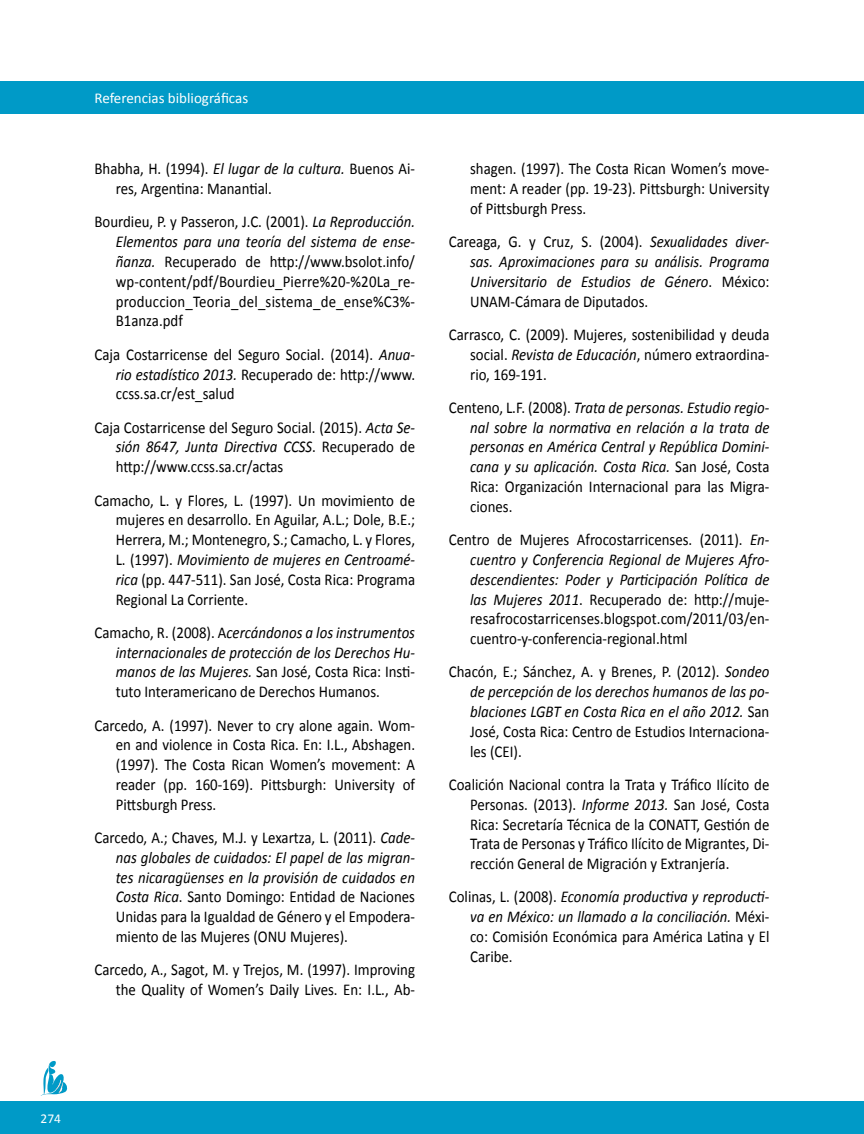
<style>
.page{position:relative;width:864px;height:1134px;background:#fff}
.page>*{position:absolute;margin:0;border:0;box-sizing:border-box;transform-origin:0 0}
.t1{font:16.5px/19.8px "Calibri";color:#000;text-align:justify;scale:.9 1}
.t2{font:italic 16.5px/19.8px "Calibri";color:#000;text-align:justify;scale:.9 1}
.t3{font:15px "Calibri";color:#fff}
.t4{font:13.5px "Calibri";color:#fff}
.s1{font-style:italic}
.s2{font-style:normal}
</style>
<div class="page">
<div style="left:0;top:81px;width:864px;height:33px;background:#009ac7"></div>
<div style="left:0;top:1101px;width:864px;height:33px;background:#009ac7"></div>
<svg style="left:41px;top:1061px;width:27px;height:35px"></svg>
<p class="t3" style="left:94px;top:88px;width:155px">Referencias bibliográficas</p>
<p class="t1" style="left:116px;top:159px;width:334px;text-indent:-21px">Bhabha, H. (1994). <span class="s1">El lugar de la cultura.</span> Buenos Ai&shy;res, Argentina: Manantial.</p>
<p class="t1" style="left:116px;top:212px;width:334px;text-indent:-21px">Bourdieu, P. y Passeron, J.C. (2001). <span class="s1">La Reproducción.<br>Elementos para una teoría del sistema de ense&shy;ñanza.</span> Recuperado de http://www.bsolot.info/ wp-content/pdf/Bourdieu_Pierre%20-%20La_re&shy;produccion_Teoria_del_sistema_de_ense%C3%- B1anza.pdf</p>
<p class="t1" style="left:116px;top:344px;width:334px;text-indent:-21px">Caja Costarricense del Seguro Social. (2014). <span class="s1">Anua&shy;rio estadístico 2013.</span> Recuperado de: http://www. ccss.sa.cr/est_salud</p>
<p class="t1" style="left:116px;top:417px;width:334px;text-indent:-21px">Caja Costarricense del Seguro Social. (2015). <span class="s1">Acta Se&shy;sión 8647, Junta Directiva CCSS</span>. Recuperado de http://www.ccss.sa.cr/actas</p>
<p class="t1" style="left:116px;top:490px;width:334px;text-indent:-21px">Camacho, L. y Flores, L. (1997). Un movimiento de mujeres en desarrollo. En Aguilar, A.L.; Dole, B.E.; Herrera, M.; Montenegro, S.; Camacho, L. y Flores, L. (1997). <span class="s1">Movimiento de mujeres en Centroamé&shy;rica</span> (pp. 447-511). San José, Costa Rica: Programa Regional La Corriente.</p>
<p class="t2" style="left:116px;top:622px;width:334px;text-indent:-21px"><span class="s2">Camacho, R. (2008). A</span>cercándonos a los instrumentos internacionales de protección de los Derechos Hu&shy;manos de las Mujeres. <span class="s2">San José, Costa Rica: Insti&shy;tuto Interamericano de Derechos Humanos.</span></p>
<p class="t1" style="left:116px;top:715px;width:334px;text-indent:-21px">Carcedo, A. (1997). Never to cry alone again. Wom&shy;en and violence in Costa Rica. En: I.L., Abshagen. (1997). The Costa Rican Women’s movement: A reader (pp. 160-169). Pittsburgh: University of Pittsburgh Press.</p>
<p class="t1" style="left:116px;top:828px;width:334px;text-indent:-21px">Carcedo, A.; Chaves, M.J. y Lexartza, L. (2011). <span class="s1">Cade&shy;nas globales de cuidados: El papel de las migran&shy;tes nicaragüenses en la provisión de cuidados en Costa Rica</span>. Santo Domingo: Entidad de Naciones Unidas para la Igualdad de Género y el Empodera&shy;miento de las Mujeres (ONU Mujeres).</p>
<p class="t1" style="left:95px;top:960px;width:358px;text-align:right">Carcedo, A., Sagot, M. y Trejos, M. (1997). Improving the Quality of Women’s Daily Lives. En: I.L., Ab-</p>
<p class="t1" style="left:470px;top:159px;width:334px">shagen. (1997). The Costa Rican Women’s move&shy;ment: A reader (pp. 19-23). Pittsburgh: University of Pittsburgh Press.</p>
<p class="t2" style="left:470px;top:231px;width:334px;text-indent:-21px"><span class="s2">Careaga, G. y Cruz, S. (2004).</span> Sexualidades diver&shy;sas. Aproximaciones para su análisis. Programa Universitario de Estudios de Género<span class="s2">. México:<br>UNAM-Cámara de Diputados.</span></p>
<p class="t1" style="left:470px;top:325px;width:334px;text-indent:-21px">Carrasco, C. (2009). Mujeres, sostenibilidad y deuda social. <span class="s1">Revista de Educación</span>, número extraordina&shy;rio, 169-191.</p>
<p class="t2" style="left:470px;top:397px;width:334px;text-indent:-21px"><span class="s2">Centeno, L.F. (2008).</span> Trata de personas. Estudio regio&shy;nal sobre la normativa en relación a la trata de personas en América Central y República Domini&shy;cana y su aplicación. Costa Rica. <span class="s2">San José, Costa Rica: Organización Internacional para las Migra&shy;ciones.</span></p>
<p class="t1" style="left:470px;top:530px;width:334px;text-indent:-21px">Centro de Mujeres Afrocostarricenses. (2011). <span class="s1">En&shy;cuentro y Conferencia Regional de Mujeres Afro&shy;descendientes: Poder y Participación Política de las Mujeres 2011</span>. Recuperado de: http://muje&shy;resafrocostarricenses.blogspot.com/2011/03/en&shy;cuentro-y-conferencia-regional.html</p>
<p class="t1" style="left:470px;top:662px;width:334px;text-indent:-21px">Chacón, E.; Sánchez, A. y Brenes, P. (2012). <span class="s1">Sondeo de percepción de los derechos humanos de las po&shy;blaciones LGBT en Costa Rica en el año 2012.</span> San José, Costa Rica: Centro de Estudios Internaciona&shy;les (CEI).</p>
<p class="t1" style="left:470px;top:775px;width:334px;text-indent:-21px">Coalición Nacional contra la Trata y Tráfico Ilícito de Personas. (2013). <span class="s1">Informe 2013.</span> San José, Costa Rica: Secretaría Técnica de la CONATT, Gestión de Trata de Personas y Tráfico Ilícito de Migrantes, Di&shy;rección General de Migración y Extranjería.</p>
<p class="t1" style="left:470px;top:887px;width:334px;text-indent:-21px">Colinas, L. (2008). <span class="s1">Economía productiva y reproducti&shy;va en México: un llamado a la conciliación.</span> Méxi&shy;co: Comisión Económica para América Latina y El Caribe.</p>
<p class="t4" style="left:41px;top:1110px;width:22px">274</p>
</div>
